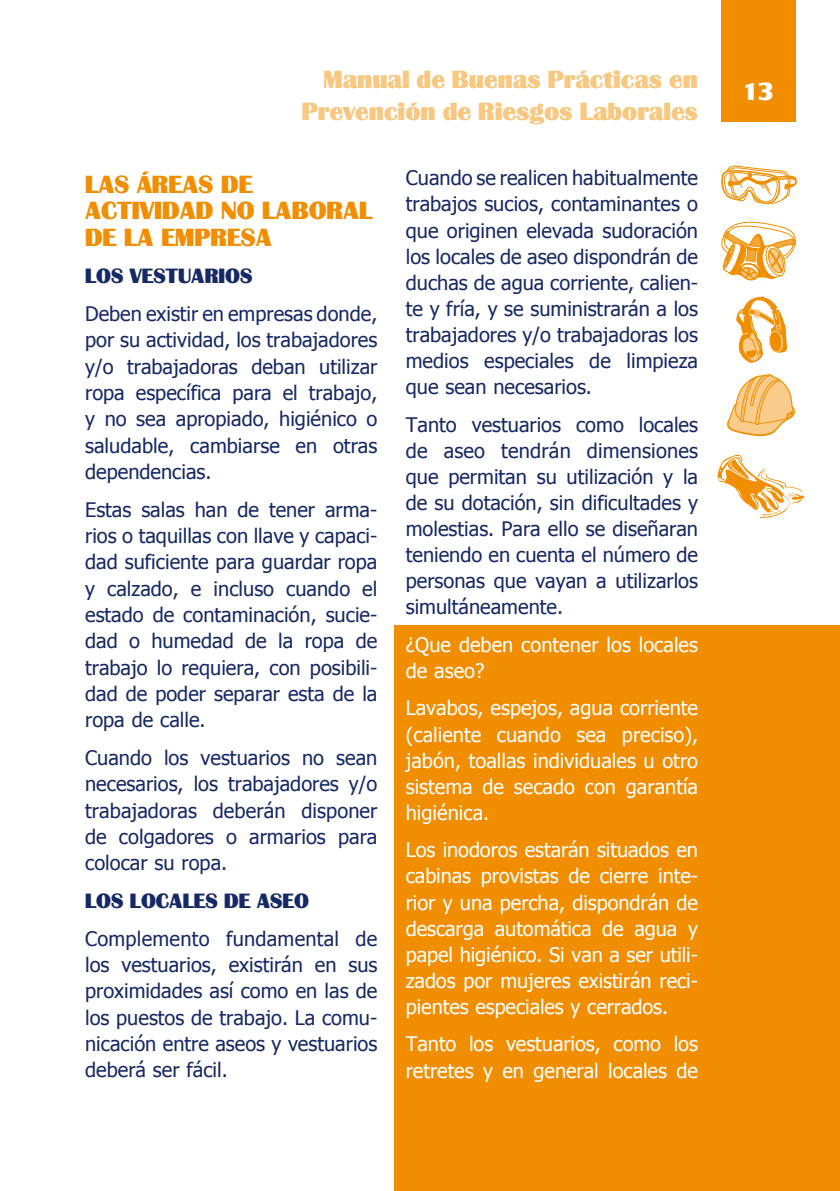
<style>
.page{position:relative;width:840px;height:1191px;background:#fff}
.page>*{position:absolute;margin:0;border:0;box-sizing:border-box;transform-origin:0 0}
.t1{font:24px/32px "Bastion";color:#f8c780;text-align:right}
.t2{font:24px/26.4px "Bastion";color:#f18e00}
.t3{font:700 24px "Silva";color:#fff}
.t4{font:20px/26.4px "Tahoma";color:#162865;text-align:justify}
.t5{font:20px/26.2px "Tahoma";letter-spacing:-.005em;color:#fff}
.t6{font:20px "Bastion";color:#162865}
</style>
<div class="page">
<div style="left:720px;top:0;width:75px;height:121px;background:#f18e00"></div>
<svg style="left:721px;top:166px;width:74px;height:38px"></svg>
<svg style="left:727px;top:374px;width:68px;height:62px"></svg>
<svg style="left:736px;top:296px;width:50px;height:67px"></svg>
<svg style="left:717px;top:454px;width:88px;height:64px"></svg>
<svg style="left:721px;top:221px;width:74px;height:59px"></svg>
<div style="left:394px;top:625px;width:445px;height:566px;background:#f18e00"></div>
<p class="t1" style="left:302px;top:63px;width:397px">Manual de Buenas Prácticas en<br>Prevención de Riesgos Laborales</p>
<p class="t3" style="left:742px;top:76px;width:31px">13</p>
<p class="t2" style="left:85px;top:171px;width:289px">LAS ÁREAS DE<br>ACTIVIDAD NO LABORAL<br>DE LA EMPRESA</p>
<p class="t6" style="left:85px;top:264px;width:169px">LOS VESTUARIOS</p>
<p class="t4" style="left:85px;top:300px;width:293px">Deben existir en empresas donde, por su actividad, los trabajadores y/o trabajadoras deban utilizar ropa específica para el trabajo, y no sea apropiado, higiénico o saludable, cambiarse en otras dependencias.</p>
<p class="t4" style="left:85px;top:495px;width:293px">Estas salas han de tener arma&shy;rios o taquillas con llave y capaci&shy;dad suficiente para guardar ropa y calzado, e incluso cuando el estado de contaminación, sucie&shy;dad o humedad de la ropa de trabajo lo requiera, con posibili&shy;dad de poder separar esta de la ropa de calle.</p>
<p class="t4" style="left:85px;top:744px;width:293px">Cuando los vestuarios no sean necesarios, los trabajadores y/o trabajadoras deberán disponer de colgadores o armarios para colocar su ropa.</p>
<p class="t6" style="left:85px;top:889px;width:225px">LOS LOCALES DE ASEO</p>
<p class="t4" style="left:85px;top:924px;width:293px">Complemento fundamental de los vestuarios, existirán en sus proximidades así como en las de los puestos de trabajo. La comu&shy;nicación entre aseos y vestuarios deberá ser fácil.</p>
<p class="t4" style="left:405px;top:164px;width:293px">Cuando se realicen habitualmente trabajos sucios, contaminantes o que originen elevada sudoración los locales de aseo dispondrán de duchas de agua corriente, calien&shy;te y fría, y se suministrarán a los trabajadores y/o trabajadoras los medios especiales de limpieza que sean necesarios.</p>
<p class="t4" style="left:405px;top:410px;width:294px">Tanto vestuarios como locales de aseo tendrán dimensiones que permitan su utilización y la de su dotación, sin dificultades y molestias. Para ello se diseñaran teniendo en cuenta el número de personas que vayan a utilizarlos simultáneamente.</p>
<p class="t5" style="left:405px;top:631px;width:293px">¿Que deben contener los locales de aseo?</p>
<p class="t5" style="left:405px;top:694px;width:293px;text-align:justify">Lavabos, espejos, agua corriente (caliente cuando sea preciso), jabón, toallas individuales u otro sistema de secado con garantía higiénica.</p>
<p class="t5" style="left:405px;top:836px;width:293px;text-align:justify">Los inodoros estarán situados en cabinas provistas de cierre inte&shy;rior y una percha, dispondrán de descarga automática de agua y papel higiénico. Si van a ser utili&shy;zados por mujeres existirán reci&shy;pientes especiales y cerrados.</p>
<p class="t5" style="left:405px;top:1030px;width:293px">Tanto los vestuarios, como los retretes y en general locales de</p>
</div>
